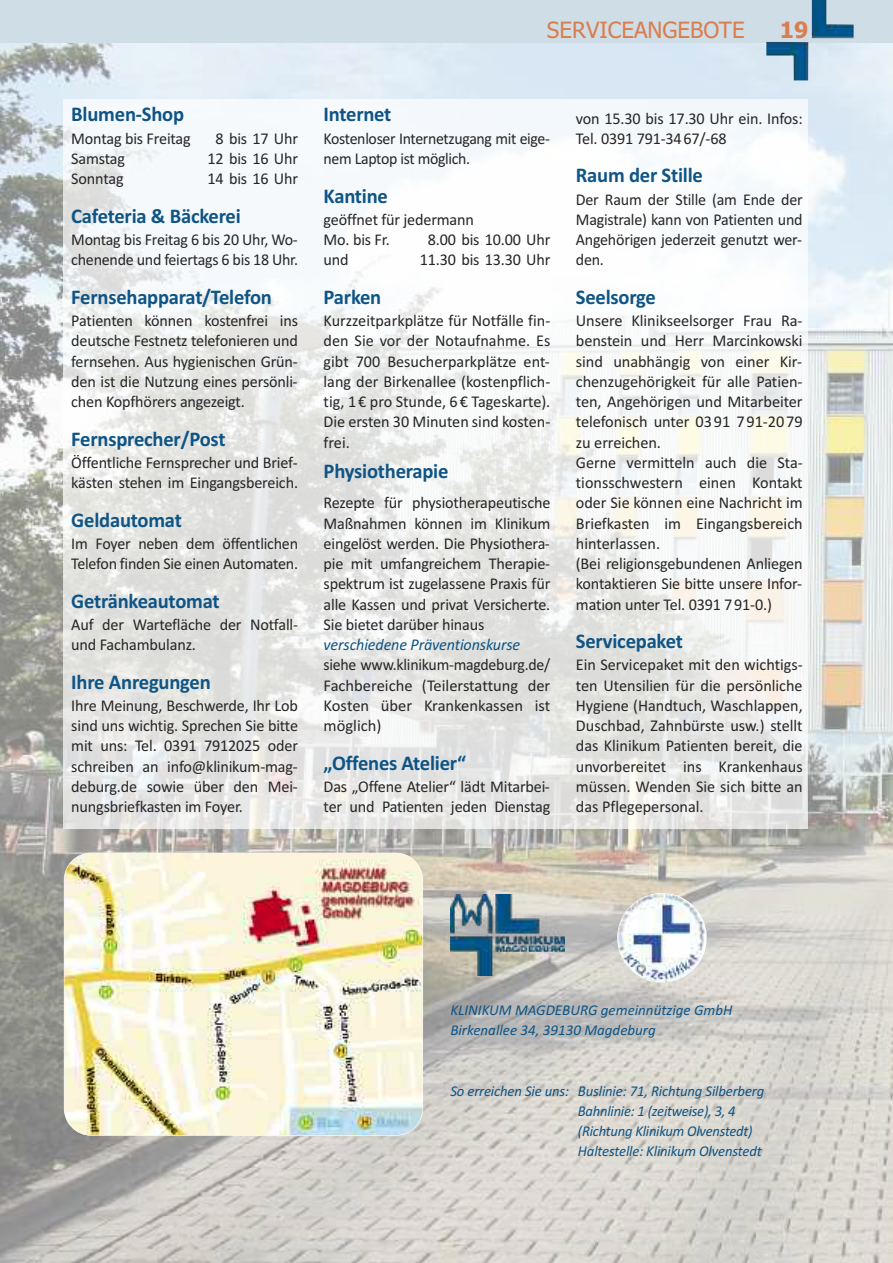
<style>
.page{position:relative;width:893px;height:1263px;background:#fff}
.page>*{position:absolute;margin:0;border:0;box-sizing:border-box;transform-origin:0 0}
.t1{font:22.5px "Tahoma";color:#da7e4e}
.t2{font:700 22.5px "Tahoma";color:#da7e4e}
.t3{font:700 21px "Calibri";letter-spacing:-.01em;color:#0e5485}
.t4{font:16.5px/20.2px "Calibri";letter-spacing:-.01em;color:#272526}
.t5{font:16.5px/20.2px "Calibri";letter-spacing:-.01em;color:#272526;scale:.96 1}
.t6{font:italic 16.5px "Calibri";letter-spacing:-.01em;color:#0e5485}
.t7{font:italic 15px/20.2px "Calibri";letter-spacing:-.01em;color:#0e5485}
</style>
<div class="page">
<img style="left:0;top:43px;width:893px;height:1220px">
<div style="left:0;top:0;width:893px;height:43px;background:#cfdde7"></div>
<img style="left:766px;top:0;width:88px;height:80px">
<div style="left:64px;top:100px;width:744px;height:729px;background:#fff;opacity:.7"></div>
<img style="left:64px;top:853px;width:359px;height:282px;border-radius:27px">
<div style="left:64px;top:853px;width:359px;height:283px;border:1px solid #fff;border-radius:27px"></div>
<img style="left:450px;top:894px;width:115px;height:82px">
<img style="left:618px;top:893px;width:87px;height:88px">
<h1 class="t1" style="left:547px;top:17px;width:199px">SERVICEANGEBOTE</h1>
<h1 class="t2" style="left:780px;top:17px;width:30px">19</h1>
<p class="t3" style="left:71px;top:102px;width:114px">Blumen-Shop</p>
<p class="t4" style="left:71px;top:128px;width:121px">Montag bis Freitag</p>
<p class="t4" style="left:216px;top:128px;width:84px">8 bis 17 Uhr</p>
<p class="t4" style="left:71px;top:148px;width:55px">Samstag</p>
<p class="t4" style="left:208px;top:148px;width:92px">12 bis 16 Uhr</p>
<p class="t4" style="left:71px;top:168px;width:54px">Sonntag</p>
<p class="t4" style="left:208px;top:168px;width:92px">14 bis 16 Uhr</p>
<p class="t3" style="left:71px;top:203px;width:171px">Cafeteria &amp; Bäckerei</p>
<p class="t4" style="left:71px;top:229px;width:228px">Montag bis Freitag 6 bis 20 Uhr, Wo&shy;chenende und feiertags 6 bis 18 Uhr.</p>
<p class="t3" style="left:71px;top:284px;width:202px">Fernsehapparat/Telefon</p>
<p class="t4" style="left:71px;top:310px;width:228px;text-align:justify">Patienten können kostenfrei ins deutsche Festnetz telefonieren und fernsehen. Aus hygienischen Grün&shy;den ist die Nutzung eines persönli&shy;chen Kopfhörers angezeigt.</p>
<p class="t3" style="left:71px;top:426px;width:156px">Fernsprecher/Post</p>
<p class="t4" style="left:71px;top:452px;width:228px">Öffentliche Fernsprecher und Brief&shy;kästen stehen im Eingangsbereich.</p>
<p class="t3" style="left:71px;top:507px;width:112px">Geldautomat</p>
<p class="t4" style="left:71px;top:533px;width:228px">Im Foyer neben dem öffentlichen<br>Telefon finden Sie einen Automaten.</p>
<p class="t3" style="left:71px;top:588px;width:150px">Getränkeautomat</p>
<p class="t4" style="left:71px;top:614px;width:228px">Auf der Wartefläche der Notfall&shy;und Fachambulanz.</p>
<p class="t3" style="left:71px;top:669px;width:141px">Ihre Anregungen</p>
<p class="t4" style="left:71px;top:695px;width:228px;text-align:justify">Ihre Meinung, Beschwerde, Ihr Lob sind uns wichtig. Sprechen Sie bitte mit uns: Tel. 0391 7912025 oder schreiben an info@klinikum-mag&shy;deburg.de sowie über den Mei&shy;nungsbriefkasten im Foyer.</p>
<p class="t3" style="left:324px;top:102px;width:69px">Internet</p>
<p class="t5" style="left:324px;top:128px;width:237px">Kostenloser Internetzugang mit eige&shy;nem Laptop ist möglich.</p>
<p class="t3" style="left:324px;top:183px;width:66px">Kantine</p>
<p class="t4" style="left:324px;top:209px;width:152px">geöffnet für jedermann<br>Mo. bis Fr.</p>
<p class="t4" style="left:428px;top:229px;width:124px">8.00 bis 10.00 Uhr</p>
<p class="t4" style="left:324px;top:249px;width:27px">und</p>
<p class="t4" style="left:420px;top:249px;width:132px">11.30 bis 13.30 Uhr</p>
<p class="t3" style="left:324px;top:284px;width:59px">Parken</p>
<p class="t4" style="left:324px;top:310px;width:228px;text-align:justify">Kurzzeitparkplätze für Notfälle fin&shy;den Sie vor der Notaufnahme. Es gibt 700 Besucherparkplätze ent&shy;lang der Birkenallee (kostenpflich&shy;tig, 1€ pro Stunde, 6€ Tageskarte).<br>Die ersten 30 Minuten sind kosten&shy;frei.</p>
<p class="t3" style="left:324px;top:458px;width:126px">Physiotherapie</p>
<p class="t4" style="left:324px;top:492px;width:228px;text-align:justify">Rezepte für physiotherapeutische Maßnahmen können im Klinikum eingelöst werden. Die Physiothera&shy;pie mit umfangreichem Therapie&shy;spektrum ist zugelassene Praxis für alle Kassen und privat Versicherte.<br>Sie bietet darüber hinaus</p>
<p class="t6" style="left:324px;top:635px;width:198px">verschiedene Präventionskurse</p>
<p class="t5" style="left:324px;top:654px;width:238px;text-align:justify">siehe www.klinikum-magdeburg.de/ Fachbereiche (Teilerstattung der Kosten über Krankenkassen ist möglich)</p>
<p class="t3" style="left:324px;top:750px;width:144px">„Offenes Atelier“</p>
<p class="t4" style="left:324px;top:776px;width:228px">Das „Offene Atelier“ lädt Mitarbei&shy;ter und Patienten jeden Dienstag</p>
<p class="t4" style="left:576px;top:108px;width:228px">von 15.30 bis 17.30 Uhr ein. Infos:<br>Tel. 0391 791-3467/-68</p>
<p class="t3" style="left:576px;top:163px;width:129px">Raum der Stille</p>
<p class="t4" style="left:576px;top:189px;width:228px;text-align:justify">Der Raum der Stille (am Ende der Magistrale) kann von Patienten und Angehörigen jederzeit genutzt wer&shy;den.</p>
<p class="t3" style="left:576px;top:284px;width:82px">Seelsorge</p>
<p class="t4" style="left:576px;top:310px;width:228px">Unsere Klinikseelsorger Frau Ra&shy;benstein und Herr Marcinkowski sind unabhängig von einer Kir&shy;chenzugehörigkeit für alle Patien&shy;ten, Angehörigen und Mitarbeiter telefonisch unter 0391 791-2079 zu erreichen.<br>Gerne vermitteln auch die Sta&shy;tionsschwestern einen Kontakt oder Sie können eine Nachricht im<br>Briefkasten im Eingangsbereich hinterlassen.<br>(Bei religionsgebundenen Anliegen kontaktieren Sie bitte unsere Infor&shy;mation unter Tel. 0391 791-0.)</p>
<p class="t3" style="left:576px;top:628px;width:108px">Servicepaket</p>
<p class="t4" style="left:576px;top:654px;width:228px;text-align:justify">Ein Servicepaket mit den wichtigs&shy;ten Utensilien für die persönliche Hygiene (Handtuch, Waschlappen, Duschbad, Zahnbürste usw.) stellt das Klinikum Patienten bereit, die unvorbereitet ins Krankenhaus müssen. Wenden Sie sich bitte an das Pflegepersonal.</p>
<p class="t7" style="left:450px;top:999px;width:284px">KLINIKUM MAGDEBURG gemeinnützige GmbH<br>Birkenallee 34, 39130 Magdeburg</p>
<p class="t7" style="left:578px;top:1080px;width:188px;text-indent:-128px">So erreichen Sie uns: Buslinie: 71, Richtung Silberberg Bahnlinie: 1 (zeitweise), 3, 4 (Richtung Klinikum Olvenstedt)<br>Haltestelle: Klinikum Olvenstedt</p>
</div>
